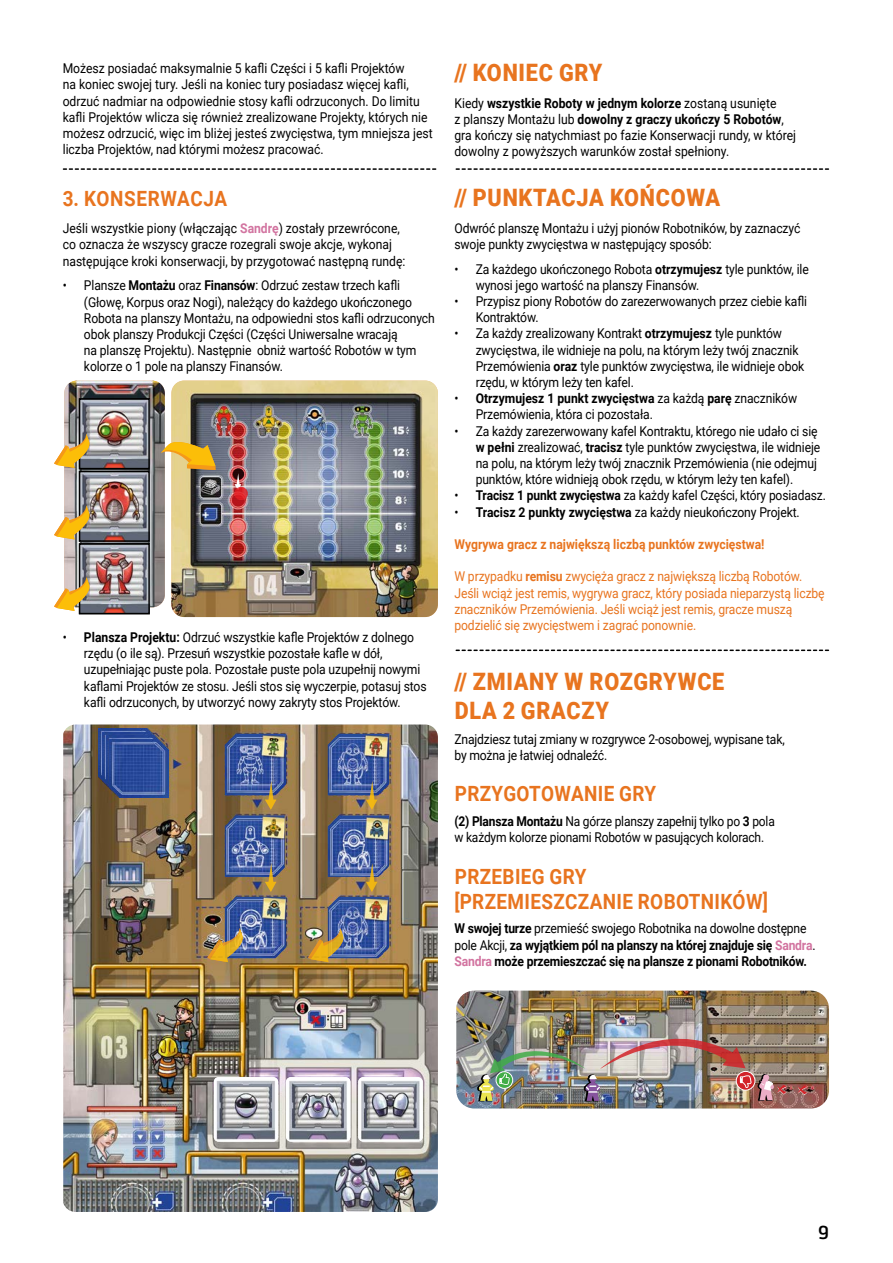
<style>
.page{position:relative;width:893px;height:1263px;background:#fff}
.page>*{position:absolute;margin:0;border:0;box-sizing:border-box;transform-origin:0 0}
.t1{font:900 24px/28.8px "Roboto";letter-spacing:.035em;color:#e8741f;scale:.9 1}
.t2{font:700 21px/25.2px "Roboto";letter-spacing:.02em;color:#e8741f;scale:.9 1}
.t3{font:18px "Hermes";color:#000}
.t4{font:13.5px/16.2px "Roboto";letter-spacing:-.01em;color:#000;scale:.9 1}
.t5{font:13.5px/16.2px "Roboto";letter-spacing:-.01em;color:#e8741f;scale:.9 1}
.t6{font:700 13.5px/16.2px "Roboto";letter-spacing:-.015em;color:#000;scale:.9 1}
.t7{font:13.5px/16.2px "Roboto";letter-spacing:-.01em;color:#000;scale:.89 1}
.t8{font:700 13.5px "Roboto";color:#e8741f;scale:.9 1}
.s1{font-weight:700;color:#d274a0}
.s2{font-weight:700}
.s3{font-weight:400}
.s4{color:#d274a0}
</style>
<div class="page">
<svg style="left:456px;top:649px;width:372px;height:2px"></svg>
<svg style="left:456px;top:168px;width:372px;height:2px"></svg>
<img style="left:63px;top:724px;width:375px;height:488px">
<img style="left:99px;top:729px;width:58px;height:58px">
<img style="left:103px;top:732px;width:58px;height:58px">
<img style="left:106px;top:736px;width:58px;height:58px">
<img style="left:110px;top:739px;width:58px;height:58px">
<img style="left:215px;top:1077px;width:63px;height:64px">
<img style="left:286px;top:1077px;width:64px;height:64px">
<img style="left:358px;top:1077px;width:65px;height:64px">
<img style="left:64px;top:381px;width:101px;height:226px">
<img style="left:171px;top:381px;width:267px;height:236px">
<img style="left:81px;top:400px;width:67px;height:67px">
<div style="left:79px;top:398px;width:71px;height:71px;border:1px solid #000"></div>
<img style="left:81px;top:473px;width:67px;height:67px">
<div style="left:79px;top:471px;width:71px;height:71px;border:1px solid #000"></div>
<img style="left:81px;top:545px;width:67px;height:67px">
<div style="left:79px;top:543px;width:71px;height:71px;border:1px solid #000"></div>
<svg style="left:161px;top:437px;width:55px;height:33px;background:#d0ad53"></svg>
<svg style="left:54px;top:433px;width:37px;height:35px"></svg>
<svg style="left:54px;top:505px;width:37px;height:34px"></svg>
<svg style="left:54px;top:577px;width:37px;height:34px"></svg>
<svg style="left:233px;top:468px;width:11px;height:12px"></svg>
<svg style="left:231px;top:473px;width:18px;height:34px"></svg>
<img style="left:456px;top:990px;width:373px;height:118px">
<svg style="left:797px;top:1085px;width:10px;height:10px"></svg>
<svg style="left:757px;top:1074px;width:30px;height:27px"></svg>
<svg style="left:736px;top:1071px;width:19px;height:19px"></svg>
<div style="left:736px;top:1071px;width:19px;height:19px;border:1px solid #fff;border-radius:50%"></div>
<img style="left:476px;top:1013px;width:275px;height:89px">
<svg style="left:63px;top:168px;width:373px;height:2px"></svg>
<img style="left:225px;top:734px;width:61px;height:61px">
<img style="left:328px;top:734px;width:61px;height:61px">
<img style="left:225px;top:815px;width:60px;height:62px">
<img style="left:328px;top:815px;width:61px;height:62px">
<img style="left:225px;top:897px;width:61px;height:61px">
<img style="left:328px;top:897px;width:61px;height:61px">
<svg style="left:207px;top:928px;width:38px;height:34px"></svg>
<svg style="left:308px;top:928px;width:37px;height:34px"></svg>
<svg style="left:265px;top:781px;width:11px;height:29px"></svg>
<svg style="left:366px;top:781px;width:11px;height:29px"></svg>
<svg style="left:265px;top:863px;width:11px;height:29px"></svg>
<svg style="left:366px;top:863px;width:11px;height:29px"></svg>
<p class="t4" style="left:63px;top:60px;width:413px">Możesz posiadać maksymalnie 5 kafli Części i 5 kafli Projektów<br>na koniec swojej tury. Jeśli na koniec tury posiadasz więcej kafli, odrzuć nadmiar na odpowiednie stosy kafli odrzuconych. Do limitu kafli Projektów wlicza się również zrealizowane Projekty, których nie możesz odrzucić, więc im bliżej jesteś zwycięstwa, tym mniejsza jest liczba Projektów, nad którymi możesz pracować.</p>
<p class="t2" style="left:63px;top:185px;width:184px">3. KONSERWACJA</p>
<p class="t4" style="left:63px;top:220px;width:382px">Jeśli wszystkie piony (włączając <span class="s1">Sandrę</span>) zostały przewrócone, co oznacza że wszyscy gracze rozegrali swoje akcje, wykonaj następujące kroki konserwacji, by przygotować następną rundę:</p>
<p class="t4" style="left:84px;top:277px;width:391px;text-indent:-21px">• Plansze <span class="s2">Montażu</span> oraz <span class="s2">Finansów</span>: Odrzuć zestaw trzech kafli (Głowę, Korpus oraz Nogi), należący do każdego ukończonego Robota na planszy Montażu, na odpowiedni stos kafli odrzuconych obok planszy Produkcji Części (Części Uniwersalne wracają<br>na planszę Projektu). Następnie obniż wartość Robotów w tym kolorze o 1 pole na planszy Finansów.</p>
<p class="t4" style="left:84px;top:629px;width:382px;text-indent:-21px">• <span class="s2">Plansza Projektu:</span> Odrzuć wszystkie kafle Projektów z dolnego rzędu (o ile są). Przesuń wszystkie pozostałe kafle w dół, uzupełniając puste pola. Pozostałe puste pola uzupełnij nowymi kaflami Projektów ze stosu. Jeśli stos się wyczerpie, potasuj stos kafli odrzuconych, by utworzyć nowy zakryty stos Projektów.</p>
<p class="t1" style="left:454px;top:57px;width:166px">// KONIEC GRY</p>
<p class="t4" style="left:454px;top:94px;width:381px">Kiedy <span class="s2">wszystkie Roboty w jednym kolorze</span> zostaną usunięte<br>z planszy Montażu lub <span class="s2">dowolny z graczy ukończy 5 Robotów</span>, gra kończy się natychmiast po fazie Konserwacji rundy, w której dowolny z powyższych warunków został spełniony.</p>
<p class="t1" style="left:454px;top:182px;width:297px">// PUNKTACJA KOŃCOWA</p>
<p class="t4" style="left:454px;top:219px;width:386px">Odwróć planszę Montażu i użyj pionów Robotników, by zaznaczyć swoje punkty zwycięstwa w następujący sposób:</p>
<p class="t4" style="left:476px;top:260px;width:372px;text-indent:-21px">• Za każdego ukończonego Robota <span class="s2">otrzymujesz</span> tyle punktów, ile wynosi jego wartość na planszy Finansów.</p>
<p class="t4" style="left:476px;top:293px;width:370px;text-indent:-21px">• Przypisz piony Robotów do zarezerwowanych przez ciebie kafli<br>Kontraktów.</p>
<p class="t4" style="left:476px;top:325px;width:367px;text-indent:-21px">• Za każdy zrealizowany Kontrakt <span class="s2">otrzymujesz</span> tyle punktów zwycięstwa, ile widnieje na polu, na którym leży twój znacznik Przemówienia <span class="s2">oraz</span> tyle punktów zwycięstwa, ile widnieje obok rzędu, w którym leży ten kafel.</p>
<p class="t4" style="left:476px;top:390px;width:359px;text-indent:-21px">• <span class="s2">Otrzymujesz 1 punkt zwycięstwa</span> za każdą <span class="s2">parę</span> znaczników<br>Przemówienia, która ci pozostała.</p>
<p class="t4" style="left:476px;top:422px;width:384px;text-indent:-21px">• Za każdy zarezerwowany kafel Kontraktu, którego nie udało ci się <span class="s2">w pełni</span> zrealizować, <span class="s2">tracisz</span> tyle punktów zwycięstwa, ile widnieje na polu, na którym leży twój znacznik Przemówienia (nie odejmuj punktów, które widnieją obok rzędu, w którym leży ten kafel).</p>
<p class="t4" style="left:454px;top:487px;width:414px">• <span class="s2">Tracisz 1 punkt zwycięstwa</span> za każdy kafel Części, który posiadasz.</p>
<p class="t4" style="left:454px;top:503px;width:385px">• <span class="s2">Tracisz 2 punkty zwycięstwa</span> za każdy nieukończony Projekt.</p>
<p class="t8" style="left:454px;top:535px;width:346px">Wygrywa gracz z największą liczbą punktów zwycięstwa!</p>
<p class="t5" style="left:454px;top:568px;width:413px">W przypadku <span class="s2">remisu</span> zwycięża gracz z największą liczbą Robotów.<br>Jeśli wciąż jest remis, wygrywa gracz, który posiada nieparzystą liczbę znaczników Przemówienia. Jeśli wciąż jest remis, gracze muszą podzielić się zwycięstwem i zagrać ponownie.</p>
<p class="t1" style="left:454px;top:666px;width:301px">// ZMIANY W ROZGRYWCE<br>DLA 2 GRACZY</p>
<p class="t4" style="left:454px;top:730px;width:368px">Znajdziesz tutaj zmiany w rozgrywce 2-osobowej, wypisane tak, by można je łatwiej odnaleźć.</p>
<p class="t2" style="left:455px;top:780px;width:225px">PRZYGOTOWANIE GRY</p>
<p class="t7" style="left:454px;top:812px;width:362px"><span class="s2">(2) Plansza Montażu</span> Na górze planszy zapełnij tylko po <span class="s2">3</span> pola w każdym kolorze pionami Robotów w pasujących kolorach.</p>
<p class="t2" style="left:454px;top:863px;width:350px">PRZEBIEG GRY [PRZEMIESZCZANIE ROBOTNIKÓW]</p>
<p class="t6" style="left:454px;top:920px;width:403px">W swojej turze <span class="s3">przemieść swojego Robotnika na dowolne dostępne pole Akcji,</span> za wyjątkiem pól na planszy na której znajduje się <span class="s4">Sandra</span><span class="s3">.<br></span><span class="s4">Sandra</span> może przemieszczać się na plansze z pionami Robotników.</p>
<h3 class="t3" style="left:818px;top:1220px;width:13px">9</h3>
</div>
